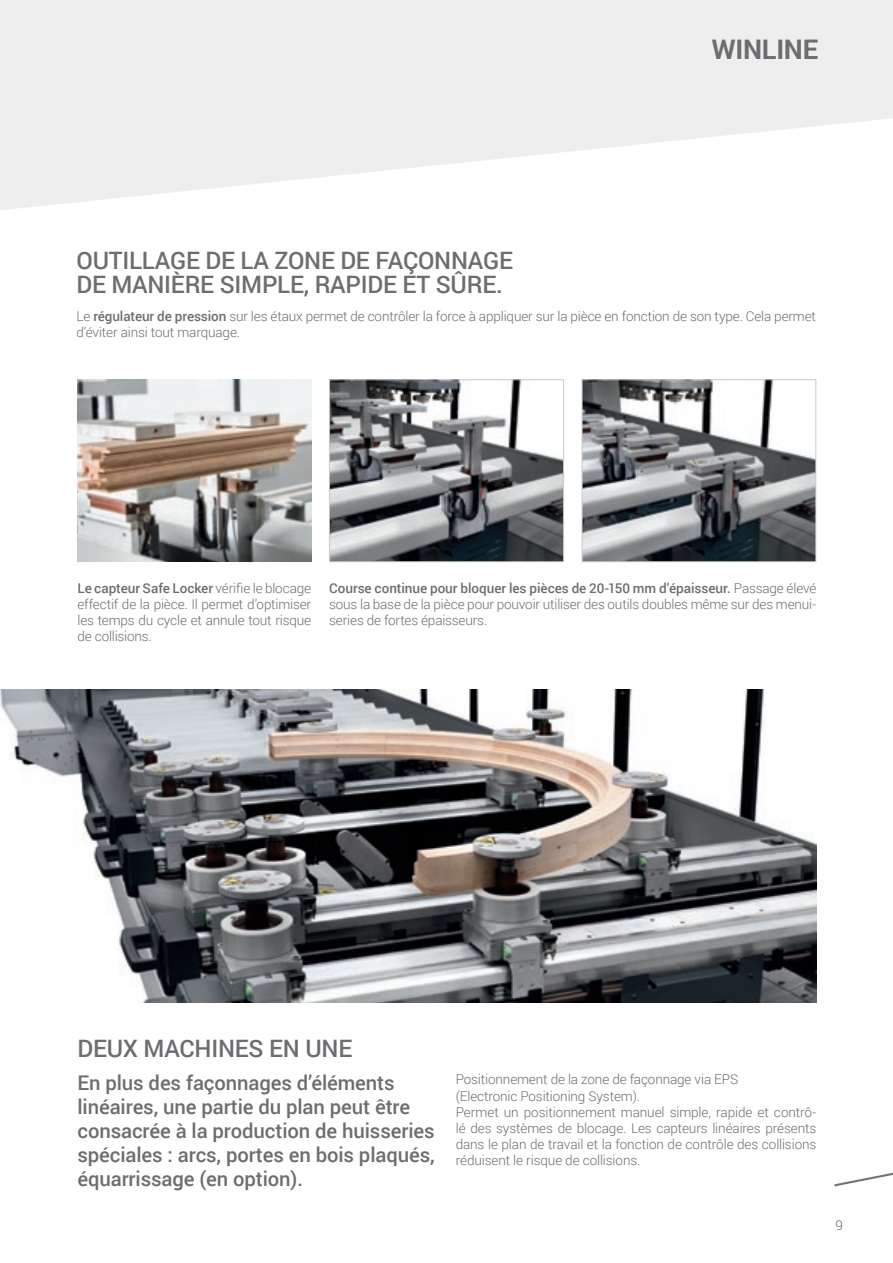
<style>
.page{position:relative;width:893px;height:1263px;background:#fff}
.page>*{position:absolute;margin:0;border:0;box-sizing:border-box;transform-origin:0 0}
.t1{font:700 27px "Roboto";letter-spacing:-.01em;color:#6c6d70}
.t2{font:500 24px/24px "Roboto";letter-spacing:-.01em;color:#6c6d70}
.t3{font:500 20.25px/24px "Roboto";letter-spacing:-.005em;color:#6c6d70}
.t4{font:300 13.5px/16.2px "Roboto";letter-spacing:-.01em;color:#6c6d70;text-align:justify}
.s1{font-weight:500}
</style>
<div class="page">
<svg style="left:834px;top:1172px;width:59px;height:14px"></svg>
<img style="left:77px;top:379px;width:234px;height:183px">
<svg style="left:0;top:0;width:893px;height:210px;fill:#eeeeef"></svg>
<img style="left:331px;top:381px;width:231px;height:179px">
<div style="left:329px;top:379px;width:235px;height:183px;border:1px solid #c9cacc"></div>
<img style="left:584px;top:381px;width:230px;height:179px">
<div style="left:582px;top:379px;width:234px;height:183px;border:1px solid #c9cacc"></div>
<img style="left:0;top:690px;width:816px;height:312px">
<p class="t1" style="left:712px;top:30px;width:108px">WINLINE</p>
<p class="t2" style="left:77px;top:248px;width:438px">OUTILLAGE DE LA ZONE DE FAÇONNAGE<br>DE MANIÈRE SIMPLE, RAPIDE ET SÛRE.</p>
<p class="t4" style="left:77px;top:308px;width:741px">Le <span class="s1">régulateur de pression</span> sur les étaux permet de contrôler la force à appliquer sur la pièce en fonction de son type. Cela permet d’éviter ainsi tout marquage.</p>
<p class="t4" style="left:77px;top:579px;width:235px"><span class="s1">Le capteur Safe Locker</span> vérifie le blocage effectif de la pièce. Il permet d’optimiser les temps du cycle et annule tout risque de collisions.</p>
<p class="t4" style="left:329px;top:579px;width:489px"><span class="s1">Course continue pour bloquer les pièces de 20-150 mm d’épaisseur.</span> Passage élevé sous la base de la pièce pour pouvoir utiliser des outils doubles même sur des menui&shy;series de fortes épaisseurs.</p>
<p class="t2" style="left:77px;top:1036px;width:276px">DEUX MACHINES EN UNE</p>
<p class="t3" style="left:77px;top:1070px;width:359px">En plus des façonnages d’éléments linéaires, une partie du plan peut être consacrée à la production de huisseries spéciales : arcs, portes en bois plaqués, équarrissage (en option).</p>
<p class="t4" style="left:456px;top:1071px;width:284px">Positionnement de la zone de façonnage via EPS (Electronic Positioning System).</p>
<p class="t4" style="left:456px;top:1103px;width:362px">Permet un positionnement manuel simple, rapide et contrô&shy;lé des systèmes de blocage. Les capteurs linéaires présents dans le plan de travail et la fonction de contrôle des collisions réduisent le risque de collisions.</p>
<p class="t4" style="left:836px;top:1216px;width:9px">9</p>
</div>
